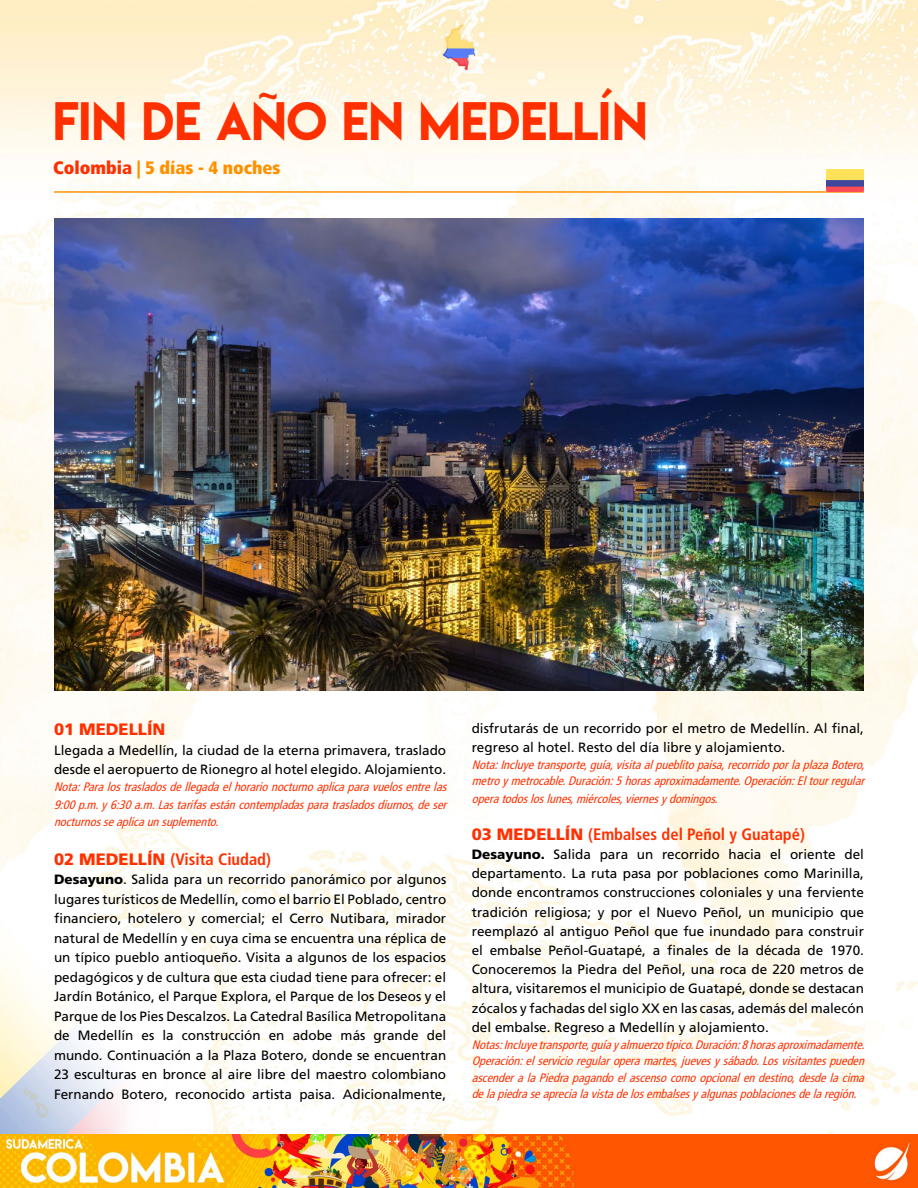
<style>
.page{position:relative;width:918px;height:1188px;background:#fff}
.page>*{position:absolute;margin:0;border:0;box-sizing:border-box;transform-origin:0 0}
.t1{font:48px "Lemon Milk";letter-spacing:.01em;color:#ff3000}
.t2{font:900 condensed 18px "Frutiger";color:#ff9100}
.t3{font:700 condensed 16.5px "Frutiger";color:#ff3000}
.t4{font:900 16.5px "Frutiger";color:#ff3000}
.t5{font:13.5px/19.5px "Frutiger";color:#000}
.t6{font:italic condensed 12.3px/16.5px "Frutiger";color:#ff3000;text-align:justify}
.s1{color:#ff3000}
.s2{font-weight:900;font-stretch:normal}
.s3{font-weight:900}
</style>
<div class="page">
<img style="left:0;top:1px;width:918px;height:1133px">
<img style="left:0;top:1134px;width:918px;height:54px">
<hr style="left:54px;top:191px;width:810px;height:2px;background:#ff9100">
<img style="left:826px;top:169px;width:38px;height:22px">
<img style="left:54px;top:218px;width:810px;height:473px">
<h1 class="t1" style="left:53px;top:87px;width:596px">FIN DE AÑO EN MEDELLÍN</h1>
<h2 class="t2" style="left:53px;top:157px;width:229px"><span class="s1">Colombia</span> | 5 días - 4 noches</h2>
<p class="t4" style="left:54px;top:719px;width:113px">01 MEDELLÍN</p>
<p class="t5" style="left:54px;top:740px;width:394px">Llegada a Medellín, la ciudad de la eterna primavera, traslado desde el aeropuerto de Rionegro al hotel elegido. Alojamiento.</p>
<p class="t6" style="left:54px;top:779px;width:398px;line-height:17.2px">Nota:Paralostrasladosdellegadaelhorarionocturnoaplicaparavuelosentrelas 9:00p.m.y6:30a.m.Lastarifasestáncontempladasparatrasladosdiurnos,deser nocturnosseaplicaunsuplemento.</p>
<p class="t3" style="left:54px;top:849px;width:219px"><span class="s2">02 MEDELLÍN</span> (Visita Ciudad)</p>
<p class="t5" style="left:54px;top:870px;width:394px;text-align:justify"><span class="s3">Desayuno</span>. Salida para un recorrido panorámico por algunos lugares turísticos de Medellín, como el barrio El Poblado, centro financiero, hotelero y comercial; el Cerro Nutibara, mirador natural de Medellín y en cuya cima se encuentra una réplica de un típico pueblo antioqueño. Visita a algunos de los espacios pedagógicos y de cultura que esta ciudad tiene para ofrecer: el Jardín Botánico, el Parque Explora, el Parque de los Deseos y el Parque de los Pies Descalzos. La Catedral Basílica Metropolitana de Medellín es la construcción en adobe más grande del mundo. Continuación a la Plaza Botero, donde se encuentran 23 esculturas en bronce al aire libre del maestro colombiano Fernando Botero, reconocido artista paisa. Adicionalmente,</p>
<p class="t5" style="left:472px;top:718px;width:394px">disfrutarás de un recorrido por el metro de Medellín. Al final, regreso al hotel. Resto del día libre y alojamiento.</p>
<p class="t6" style="left:472px;top:756px;width:398px">Nota:Incluyetransporte,guía,visitaalpueblitopaisa,recorridoporlaplazaBotero, metroymetrocable.Duración:5horasaproximadamente.Operación:Eltourregular operatodosloslunes,miércoles,viernesydomingos.</p>
<p class="t3" style="left:472px;top:824px;width:335px"><span class="s2">03 MEDELLÍN</span> (Embalses del Peñol y Guatapé)</p>
<p class="t5" style="left:472px;top:845px;width:394px;text-align:justify"><span class="s3">Desayuno.</span> Salida para un recorrido hacia el oriente del departamento. La ruta pasa por poblaciones como Marinilla, donde encontramos construcciones coloniales y una ferviente tradición religiosa; y por el Nuevo Peñol, un municipio que reemplazó al antiguo Peñol que fue inundado para construir el embalse Peñol-Guatapé, a finales de la década de 1970.<br>Conoceremos la Piedra del Peñol, una roca de 220 metros de altura, visitaremos el municipio de Guatapé, donde se destacan zócalos y fachadas del siglo XX en las casas, además del malecón del embalse. Regreso a Medellín y alojamiento.</p>
<p class="t6" style="left:472px;top:1036px;width:398px">Notas:Incluyetransporte,guíayalmuerzotípico.Duración:8horasaproximadamente.<br>Operación:elservicioregularoperamartes,juevesysábado.Losvisitantespueden ascenderalaPiedrapagandoelascensocomoopcionalendestino,desdelacima delapiedraseaprecialavistadelosembalsesyalgunaspoblacionesdelaregión.</p>
</div>
